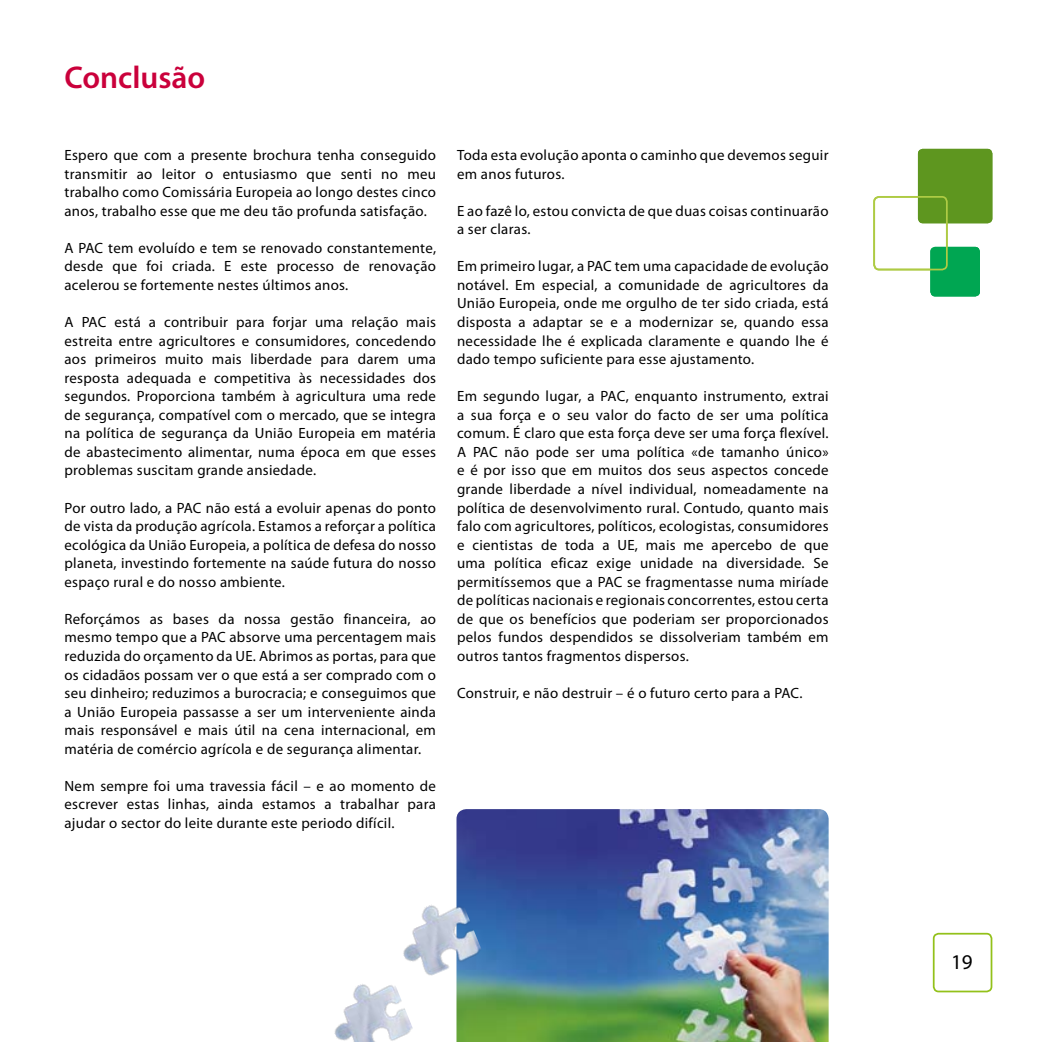
<style>
.page{position:relative;width:1042px;height:1042px;background:#fff}
.page>*{position:absolute;margin:0;border:0;box-sizing:border-box;transform-origin:0 0}
.t1{font:600 31.5px "Myriad Pro";color:#ca003b}
.t2{font:21px "Myriad Pro";color:#000}
.t3{font:14.88px/18.6px "Myriad Pro";letter-spacing:.02em;color:#000;text-align:justify}
</style>
<div class="page">
<img style="left:456px;top:809px;width:372px;height:233px">
<div style="left:933px;top:933px;width:59px;height:59px;border:2px solid #93c11a;border-radius:5px"></div>
<img style="left:403px;top:893px;width:80px;height:89px">
<img style="left:334px;top:972px;width:81px;height:70px">
<div style="left:918px;top:149px;width:74px;height:74px;background:#5e961f;border-radius:5px"></div>
<div style="left:930px;top:247px;width:50px;height:49px;background:#00a652;border-radius:5px"></div>
<div style="left:873px;top:196px;width:74px;height:74px;border:2px solid #aecb44;border-radius:5px"></div>
<h1 class="t1" style="left:64px;top:57px;width:142px">Conclusão</h1>
<p class="t3" style="left:64px;top:145px;width:373px">Espero que com a presente brochura tenha conseguido transmitir ao leitor o entusiasmo que senti no meu trabalho como Comissária Europeia ao longo destes cinco anos, trabalho esse que me deu tão profunda satisfação.</p>
<p class="t3" style="left:64px;top:238px;width:373px">A PAC tem evoluído e tem se renovado constantemente, desde que foi criada. E este processo de renovação acelerou se fortemente nestes últimos anos.</p>
<p class="t3" style="left:64px;top:312px;width:373px">A PAC está a contribuir para forjar uma relação mais estreita entre agricultores e consumidores, concedendo aos primeiros muito mais liberdade para darem uma resposta adequada e competitiva às necessidades dos segundos. Proporciona também à agricultura uma rede de segurança, compatível com o mercado, que se integra na política de segurança da União Europeia em matéria de abastecimento alimentar, numa época em que esses problemas suscitam grande ansiedade.</p>
<p class="t3" style="left:64px;top:498px;width:373px">Por outro lado, a PAC não está a evoluir apenas do ponto de vista da produção agrícola. Estamos a reforçar a política ecológica da União Europeia, a política de defesa do nosso planeta, investindo fortemente na saúde futura do nosso espaço rural e do nosso ambiente.</p>
<p class="t3" style="left:64px;top:609px;width:373px">Reforçámos as bases da nossa gestão financeira, ao mesmo tempo que a PAC absorve uma percentagem mais reduzida do orçamento da UE. Abrimos as portas, para que os cidadãos possam ver o que está a ser comprado com o seu dinheiro; reduzimos a burocracia; e conseguimos que a União Europeia passasse a ser um interveniente ainda mais responsável e mais útil na cena internacional, em matéria de comércio agrícola e de segurança alimentar.</p>
<p class="t3" style="left:64px;top:776px;width:373px">Nem sempre foi uma travessia fácil – e ao momento de escrever estas linhas, ainda estamos a trabalhar para ajudar o sector do leite durante este periodo difícil.</p>
<p class="t3" style="left:457px;top:145px;width:373px">Toda esta evolução aponta o caminho que devemos seguir em anos futuros.</p>
<p class="t3" style="left:457px;top:201px;width:373px">E ao fazê lo, estou convicta de que duas coisas continuarão a ser claras.</p>
<p class="t3" style="left:457px;top:257px;width:373px">Em primeiro lugar, a PAC tem uma capacidade de evolução notável. Em especial, a comunidade de agricultores da União Europeia, onde me orgulho de ter sido criada, está disposta a adaptar se e a modernizar se, quando essa necessidade lhe é explicada claramente e quando lhe é dado tempo suficiente para esse ajustamento.</p>
<p class="t3" style="left:457px;top:387px;width:373px">Em segundo lugar, a PAC, enquanto instrumento, extrai a sua força e o seu valor do facto de ser uma política comum. É claro que esta força deve ser uma força flexível.<br>A PAC não pode ser uma política «de tamanho único» e é por isso que em muitos dos seus aspectos concede grande liberdade a nível individual, nomeadamente na política de desenvolvimento rural. Contudo, quanto mais falo com agricultores, políticos, ecologistas, consumidores e cientistas de toda a UE, mais me apercebo de que uma política eficaz exige unidade na diversidade. Se permitíssemos que a PAC se fragmentasse numa miríade de políticas nacionais e regionais concorrentes, estou certa de que os benefícios que poderiam ser proporcionados pelos fundos despendidos se dissolveriam também em outros tantos fragmentos dispersos.</p>
<p class="t3" style="left:457px;top:683px;width:347px">Construir, e não destruir – é o futuro certo para a PAC.</p>
<h2 class="t2" style="left:951px;top:949px;width:23px">19</h2>
</div>
